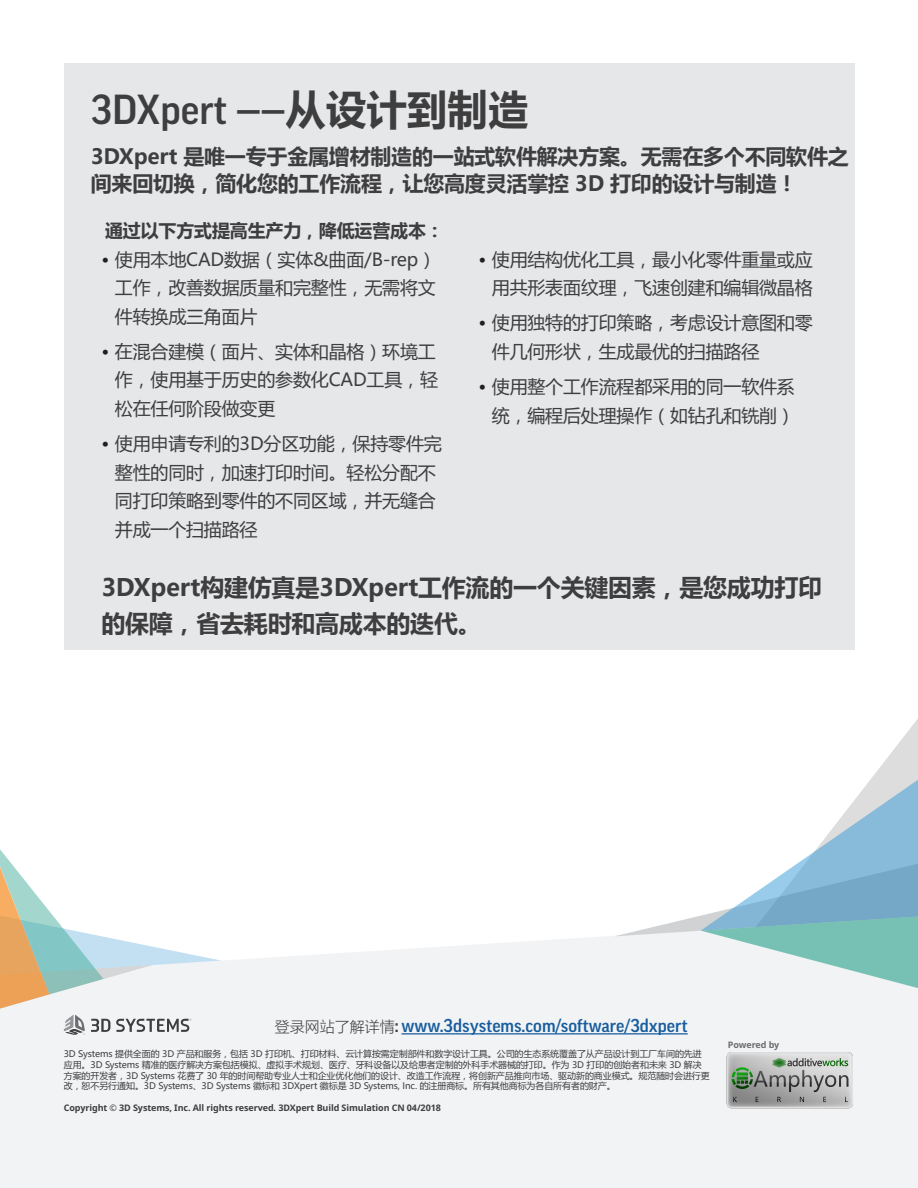
<style>
.page{position:relative;width:918px;height:1188px;background:#fff}
.page>*{position:absolute;margin:0;border:0;box-sizing:border-box;transform-origin:0 0}
.t1{font:500 40.5px "Good Pro";color:#3e3e3f}
.t2{font:700 24px/36px "Microsoft Ya Hei";letter-spacing:-.01em;color:#3e3e3f}
.t3{font:700 21px/27px "Microsoft Ya Hei";letter-spacing:-.01em;color:#3e3e3f}
.t4{font:18px/28.5px "Microsoft Ya Hei";letter-spacing:-.01em;color:#3e3e3f}
.t5{font:500 18px "Good Pro";color:#175d9e}
.t6{font:700 18px "Microsoft Ya Hei";letter-spacing:-.01em;color:#3e3e3f}
.t7{font:9px/10.8px "Microsoft Ya Hei";letter-spacing:-.01em;color:#3e3e3f}
.t8{font:700 9px "Noto Sans";letter-spacing:-.01em;color:#3e3e3f}
.t9{font:700 9px "Noto Sans";letter-spacing:-.01em;color:#6c6d70}
.s1{font-family:"Microsoft Ya Hei";font-weight:700}
.s2{color:#231f20}
.s3{font-family:"Microsoft Ya Hei";font-weight:300;font-size:15px;color:#3e3e3f}
.s4{color:#3e3e3f}
</style>
<div class="page">
<div style="left:0;top:936px;width:918px;height:252px;background:#f2f3f4"></div>
<svg style="left:614px;top:719px;width:304px;height:269px"></svg>
<div style="left:64px;top:64px;width:790px;height:586px;background:#e6e7e9"></div>
<img style="left:726px;top:1051px;width:128px;height:58px">
<hr style="left:402px;top:1033px;width:286px;height:1px;background:#175d9e">
<svg style="left:0;top:849px;width:221px;height:186px"></svg>
<p class="t1" style="left:91px;top:86px;width:439px">3DXpert ——<span class="s1">从设计到制造</span></p>
<p class="t3" style="left:91px;top:143px;width:760px">3DXpert 是唯一专于金属增材制造的一站式软件解决方案。无需在多个不同软件之间来回切换，简化您的工作流程，让您高度灵活掌控 3D 打印的设计与制造！</p>
<p class="t6" style="left:105px;top:218px;width:340px">通过以下方式提高生产力，降低运营成本：</p>
<p class="t4" style="left:115px;top:244px;width:323px;text-align:justify;text-indent:-14px"><span class="s2">•</span> 使用本地CAD数据（实体&amp;曲面/B-rep）工作，改善数据质量和完整性，无需将文件转换成三角面片</p>
<p class="t4" style="left:115px;top:337px;width:325px;text-indent:-14px"><span class="s2">•</span> 在混合建模（面片、实体和晶格）环境工作，使用基于历史的参数化CAD工具，轻松在任何阶段做变更</p>
<p class="t4" style="left:115px;top:429px;width:329px;text-indent:-14px"><span class="s2">•</span> 使用申请专利的3D分区功能，保持零件完整性的同时，加速打印时间。轻松分配不同打印策略到零件的不同区域，并无缝合并成一个扫描路径</p>
<p class="t4" style="left:478px;top:244px;width:336px;text-align:right"><span class="s2">•</span> 使用结构优化工具，最小化零件重量或应用共形表面纹理，飞速创建和编辑微晶格</p>
<p class="t4" style="left:492px;top:308px;width:322px;text-indent:-14px"><span class="s2">•</span> 使用独特的打印策略，考虑设计意图和零件几何形状，生成最优的扫描路径</p>
<p class="t4" style="left:478px;top:372px;width:318px;text-align:right"><span class="s2">•</span> 使用整个工作流程都采用的同一软件系统，编程后处理操作（如钻孔和铣削）</p>
<p class="t2" style="left:101px;top:568px;width:722px">3DXpert构建仿真是3DXpert工作流的一个关键因素，是您成功打印的保障，省去耗时和高成本的迭代。</p>
<p class="t5" style="left:275px;top:1016px;width:414px"><span class="s3">登录网站了解详情</span><span class="s4">:</span> www.3dsystems.com/software/3dxpert</p>
<p class="t7" style="left:64px;top:1048px;width:648px">3D Systems 提供全面的 3D 产品和服务，包括 3D 打印机、打印材料、云计算按需定制部件和数字设计工具。公司的生态系统覆盖了从产品设计到工厂车间的先进应用。3D Systems 精准的医疗解决方案包括模拟、虚拟手术规划、医疗、牙科设备以及给患者定制的外科手术器械的打印。作为 3D 打印的创始者和未来 3D 解决方案的开发者，3D Systems 花费了 30 年的时间帮助专业人士和企业优化他们的设计、改造工作流程，将创新产品推向市场、驱动新的商业模式。规范随时会进行更改，恕不另行通知。3D Systems、3D Systems 徽标和 3DXpert 徽标是 3D Systems, Inc. 的注册商标。所有其他商标为各自所有者的财产。</p>
<p class="t8" style="left:64px;top:1101px;width:379px">Copyright © 3D Systems, Inc. All rights reserved. 3DXpert Build Simulation CN 04/2018</p>
<p class="t9" style="left:728px;top:1039px;width:53px">Powered by</p>
</div>
